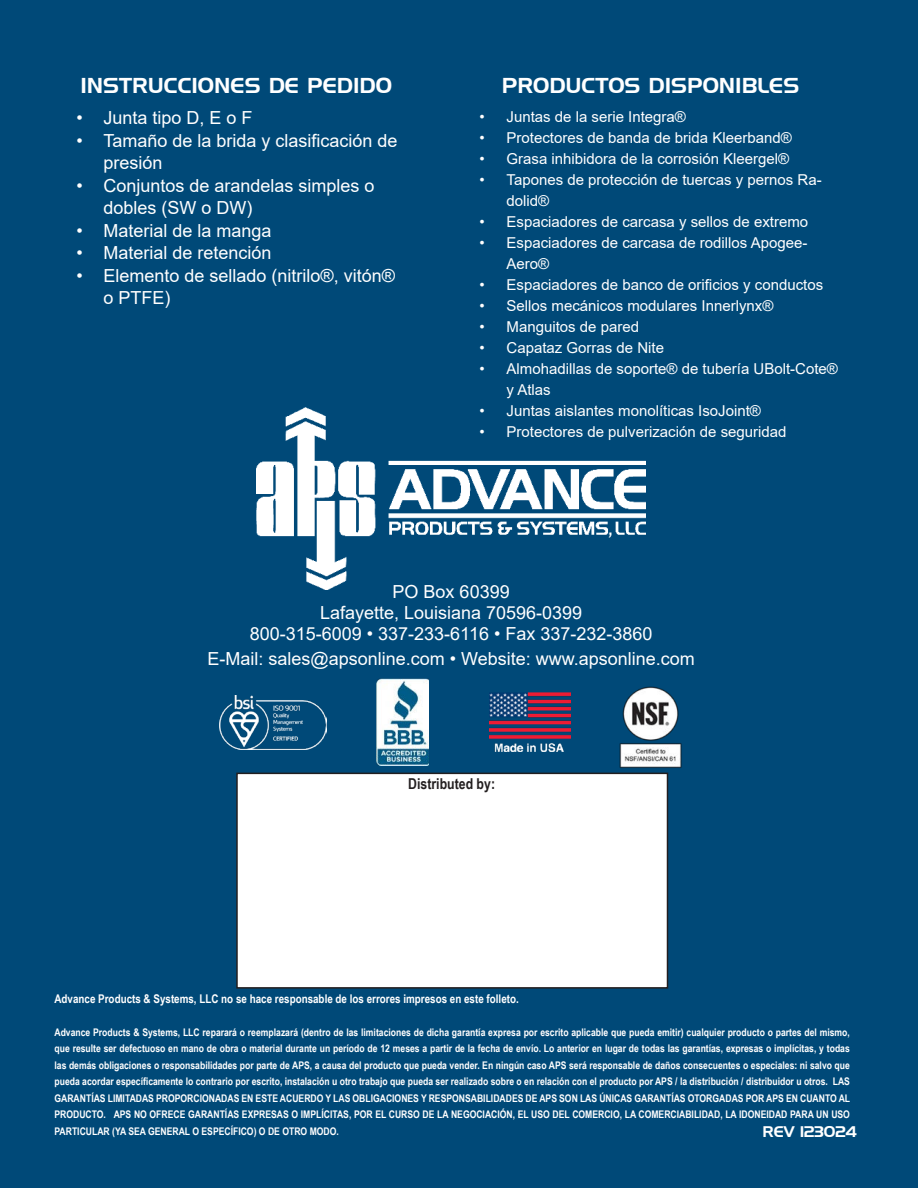
<style>
.page{position:relative;width:918px;height:1188px;background:#004978}
.page>*{position:absolute;margin:0;border:0;box-sizing:border-box;transform-origin:0 0}
.t1{font:21px "ST Huntington";color:#fff}
.t2{font:18px/22.5px "Arial";color:#fff}
.t3{font:15px/21px "Arial";color:#fff}
.t4{font:700 15px "Arial Narrow";color:#231f20}
.t5{font:15px "ST Huntington";color:#fff}
.t6{font:700 12px "Arial Narrow";color:#fff}
.t7{font:700 10.5px/16.5px "Arial Narrow";color:#fff;text-align:justify}
</style>
<div class="page">
<img style="left:257px;top:407px;width:389px;height:182px">
<div style="left:237px;top:773px;width:431px;height:215px;background:#fff"></div>
<div style="left:236px;top:773px;width:432px;height:216px;border:2px solid #231f20"></div>
<img style="left:376px;top:678px;width:53px;height:88px">
<img style="left:220px;top:695px;width:106px;height:54px">
<img style="left:489px;top:693px;width:81px;height:58px">
<img style="left:619px;top:686px;width:63px;height:82px">
<h1 class="t1" style="left:80px;top:73px;width:313px">INSTRUCCIONES DE PEDIDO</h1>
<h2 class="t2" style="left:76px;top:109px;width:178px">• Junta tipo D, E o F</h2>
<h2 class="t2" style="left:103px;top:131px;width:296px;text-indent:-27px">• Tamaño de la brida y clasificación de presión</h2>
<h2 class="t2" style="left:103px;top:176px;width:273px;text-indent:-27px">• Conjuntos de arandelas simples o dobles (SW o DW)</h2>
<h2 class="t2" style="left:76px;top:221px;width:197px">• Material de la manga</h2>
<h2 class="t2" style="left:76px;top:244px;width:197px">• Material de retención</h2>
<h2 class="t2" style="left:103px;top:266px;width:293px;text-indent:-27px">• Elemento de sellado (nitrilo®, vitón® o PTFE)</h2>
<h1 class="t1" style="left:502px;top:73px;width:299px">PRODUCTOS DISPONIBLES</h1>
<h3 class="t3" style="left:480px;top:108px;width:208px">• Juntas de la serie Integra®</h3>
<h3 class="t3" style="left:480px;top:129px;width:314px">• Protectores de banda de brida Kleerband®</h3>
<h3 class="t3" style="left:480px;top:150px;width:311px">• Grasa inhibidora de la corrosión Kleergel®</h3>
<h3 class="t3" style="left:507px;top:171px;width:317px;text-indent:-27px">• Tapones de protección de tuercas y pernos Ra&shy;dolid®</h3>
<h3 class="t3" style="left:480px;top:213px;width:330px">• Espaciadores de carcasa y sellos de extremo</h3>
<h3 class="t3" style="left:507px;top:234px;width:303px;text-indent:-27px">• Espaciadores de carcasa de rodillos Apogee-<br>Aero®</h3>
<h3 class="t3" style="left:480px;top:276px;width:345px">• Espaciadores de banco de orificios y conductos</h3>
<h3 class="t3" style="left:480px;top:297px;width:295px">• Sellos mecánicos modulares Innerlynx®</h3>
<h3 class="t3" style="left:480px;top:318px;width:161px">• Manguitos de pared</h3>
<h3 class="t3" style="left:480px;top:339px;width:186px">• Capataz Gorras de Nite</h3>
<h3 class="t3" style="left:507px;top:360px;width:333px;text-indent:-27px">• Almohadillas de soporte® de tubería UBolt-Cote® y Atlas</h3>
<h3 class="t3" style="left:480px;top:402px;width:283px">• Juntas aislantes monolíticas IsoJoint®</h3>
<h3 class="t3" style="left:480px;top:423px;width:309px">• Protectores de pulverización de seguridad</h3>
<h2 class="t2" style="left:250px;top:583px;width:404px;line-height:21px;text-align:center">PO Box 60399<br>Lafayette, Louisiana 70596-0399<br>800-315-6009 • 337-233-6116 • Fax 337-232-3860</h2>
<h2 class="t2" style="left:207px;top:650px;width:489px">E-Mail: sales@apsonline.com • Website: www.apsonline.com</h2>
<h3 class="t4" style="left:408px;top:778px;width:88px">Distributed by:</h3>
<p class="t6" style="left:55px;top:994px;width:466px">Advance Products &amp; Systems, LLC no se hace responsable de los errores impresos en este folleto.</p>
<p class="t7" style="left:55px;top:1025px;width:797px">Advance Products &amp; Systems, LLC reparará o reemplazará (dentro de las limitaciones de dicha garantía expresa por escrito aplicable que pueda emitir) cualquier producto o partes del mismo, que resulte ser defectuoso en mano de obra o material durante un período de 12 meses a partir de la fecha de envío. Lo anterior en lugar de todas las garantías, expresas o implícitas, y todas las demás obligaciones o responsabilidades por parte de APS, a causa del producto que pueda vender. En ningún caso APS será responsable de daños consecuentes o especiales: ni salvo que pueda acordar específicamente lo contrario por escrito, instalación u otro trabajo que pueda ser realizado sobre o en relación con el producto por APS / la distribución / distribuidor u otros. LAS GARANTÍAS LIMITADAS PROPORCIONADAS EN ESTE ACUERDO Y LAS OBLIGACIONES Y RESPONSABILIDADES DE APS SON LAS ÚNICAS GARANTÍAS OTORGADAS POR APS EN CUANTO AL PRODUCTO. APS NO OFRECE GARANTÍAS EXPRESAS O IMPLÍCITAS, POR EL CURSO DE LA NEGOCIACIÓN, EL USO DEL COMERCIO, LA COMERCIABILIDAD, LA IDONEIDAD PARA UN USO PARTICULAR (YA SEA GENERAL O ESPECÍFICO) O DE OTRO MODO.</p>
<h3 class="t5" style="left:762px;top:1123px;width:96px">REV 123024</h3>
</div>
